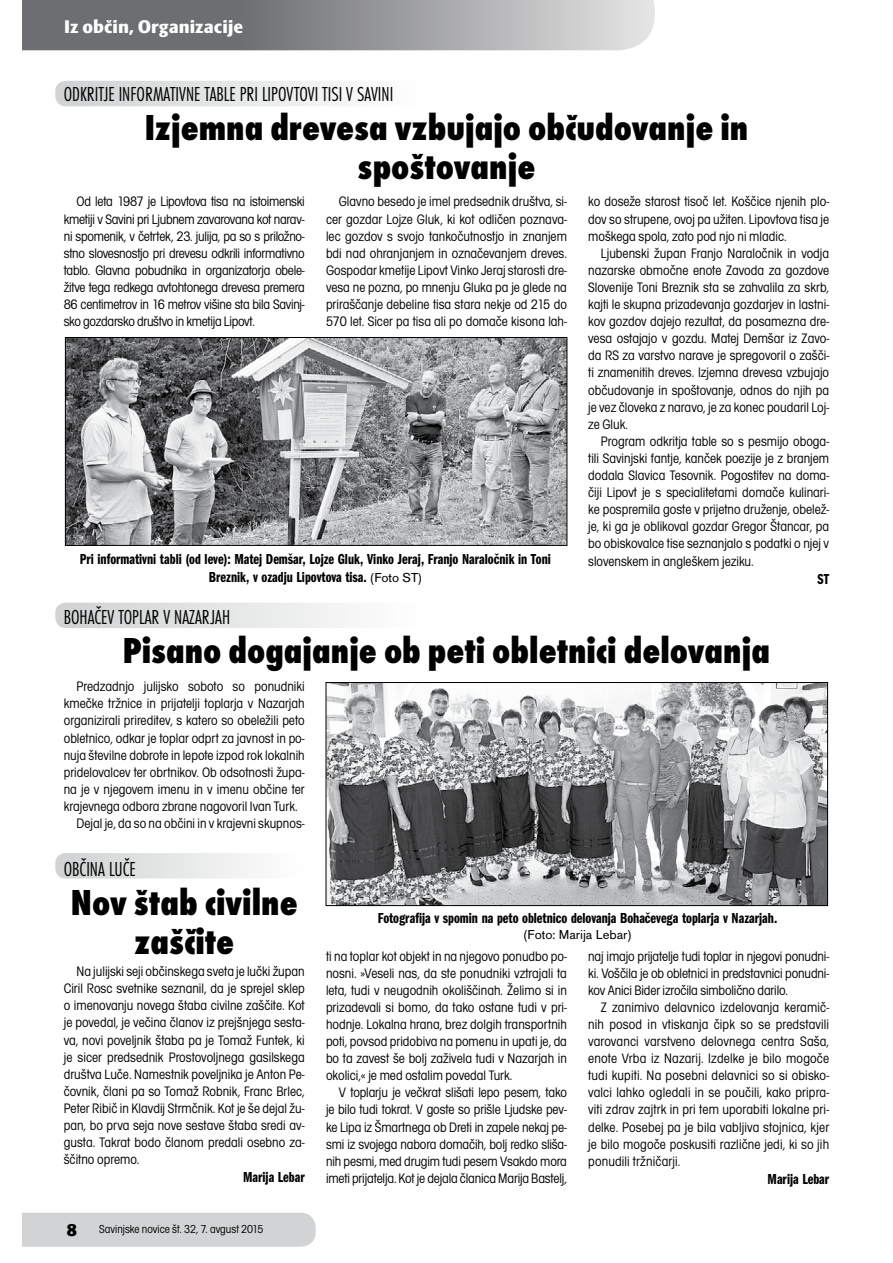
<style>
.page{position:relative;width:893px;height:1263px;background:#fff}
.page>*{position:absolute;margin:0;border:0;box-sizing:border-box;transform-origin:0 0}
.t1{font:37.5px/39px "Futura TEE Extr Bold Cond";color:#000;text-align:center}
.t2{font:21px "Futura TEE Ligh Cond";color:#000}
.t3{font:18px "Skoda Sans Black CE";color:#fff}
.t4{font:15px/18px "Franklin Got Itc TEE Demi Comp";color:#000;text-align:center}
.t5{font:condensed 14.25px/17.1px "Avant Gar Got Itc TEE";color:#000;text-align:justify}
.t6{font:13.5px "Accius TEE";color:#000}
.t7{font:condensed 12px "Avant Gar Got Itc TEE";color:#000}
.s1{font-family:"Accius TEE";font-size:13.5px}
.s2{font-family:"Skoda Sans";font-weight:900;font-stretch:normal;font-size:18px}
</style>
<div class="page">
<svg style="left:22px;top:0;width:633px;height:50px;background:#949597"></svg>
<div style="left:22px;top:1213px;width:294px;height:34px;background:#d1d3d4"></div>
<div style="left:55px;top:81px;width:370px;height:25px;background:linear-gradient(to right,#cfd1d2,#fff);border-radius:10px"></div>
<div style="left:55px;top:603px;width:370px;height:25px;background:linear-gradient(to right,#cfd1d2,#fff);border-radius:10px"></div>
<div style="left:55px;top:853px;width:250px;height:25px;background:linear-gradient(to right,#cfd1d2,#fff);border-radius:10px"></div>
<img style="left:67px;top:339px;width:498px;height:205px">
<div style="left:65px;top:337px;width:502px;height:209px;border:1px solid #000"></div>
<img style="left:328px;top:684px;width:498px;height:220px">
<div style="left:326px;top:682px;width:502px;height:224px;border:1px solid #000"></div>
<p class="t3" style="left:64px;top:16px;width:180px">Iz občin, Organizacije</p>
<h2 class="t2" style="left:64px;top:82px;width:331px">ODKRITJE INFORMATIVNE TABLE PRI LIPOVTOVI TISI V SAVINI</h2>
<h1 class="t1" style="left:145px;top:108px;width:605px">Izjemna drevesa vzbujajo občudovanje in spoštovanje</h1>
<p class="t5" style="left:64px;top:193px;width:242px;text-indent:13px">Od leta 1987 je Lipovtova tisa na istoimenski kmetiji v Savini pri Ljubnem zavarovana kot narav&shy;ni spomenik, v četrtek, 23. julija, pa so s priložno&shy;stno slovesnostjo pri drevesu odkrili informativno tablo. Glavna pobudnika in organizatorja obele&shy;žitve tega redkega avtohtonega drevesa premera 86 centimetrov in 16 metrov višine sta bila Savinj&shy;sko gozdarsko društvo in kmetija Lipovt.</p>
<p class="t5" style="left:326px;top:193px;width:242px;text-indent:13px">Glavno besedo je imel predsednik društva, si&shy;cer gozdar Lojze Gluk, ki kot odličen poznava&shy;lec gozdov s svojo tankočutnostjo in znanjem bdi nad ohranjanjem in označevanjem dreves.<br>Gospodar kmetije Lipovt Vinko Jeraj starosti dre&shy;vesa ne pozna, po mnenju Gluka pa je glede na priraščanje debeline tisa stara nekje od 215 do 570 let. Sicer pa tisa ali po domače kisona lah-</p>
<p class="t5" style="left:588px;top:193px;width:242px">ko doseže starost tisoč let. Koščice njenih plo&shy;dov so strupene, ovoj pa užiten. Lipovtova tisa je moškega spola, zato pod njo ni mladic.</p>
<p class="t5" style="left:588px;top:245px;width:242px;text-indent:13px">Ljubenski župan Franjo Naraločnik in vodja nazarske območne enote Zavoda za gozdove Slovenije Toni Breznik sta se zahvalila za skrb, kajti le skupna prizadevanja gozdarjev in lastni&shy;kov gozdov dajejo rezultat, da posamezna dre&shy;vesa ostajajo v gozdu. Matej Demšar iz Zavo&shy;da RS za varstvo narave je spregovoril o zašči&shy;ti znamenitih dreves. Izjemna drevesa vzbujajo občudovanje in spoštovanje, odnos do njih pa je vez človeka z naravo, je za konec poudaril Loj&shy;ze Gluk.</p>
<p class="t5" style="left:588px;top:433px;width:242px;text-indent:13px">Program odkritja table so s pesmijo oboga&shy;tili Savinjski fantje, kanček poezije je z branjem dodala Slavica Tesovnik. Pogostitev na doma&shy;čiji Lipovt je s specialitetami domače kulinari&shy;ke pospremila goste v prijetno druženje, obelež&shy;je, ki ga je oblikoval gozdar Gregor Štancar, pa bo obiskovalce tise seznanjalo s podatki o njej v slovenskem in angleškem jeziku.</p>
<p class="t4" style="left:817px;top:570px;width:13px">ST</p>
<p class="t4" style="left:80px;top:550px;width:472px">Pri informativni tabli (od leve): Matej Demšar, Lojze Gluk, Vinko Jeraj, Franjo Naraločnik in Toni<br>Breznik, v ozadju Lipovtova tisa. <span class="s1">(Foto ST)</span></p>
<h2 class="t2" style="left:64px;top:605px;width:168px">BOHAČEV TOPLAR V NAZARJAH</h2>
<h1 class="t1" style="left:123px;top:631px;width:649px">Pisano dogajanje ob peti obletnici delovanja</h1>
<p class="t5" style="left:77px;top:678px;width:230px">Predzadnjo julijsko soboto so ponudniki</p>
<p class="t5" style="left:64px;top:695px;width:242px">kmečke tržnice in prijatelji toplarja v Nazarjah</p>
<p class="t5" style="left:64px;top:712px;width:242px">organizirali prireditev, s katero so obeležili peto</p>
<p class="t5" style="left:64px;top:729px;width:242px">obletnico, odkar je toplar odprt za javnost in po-</p>
<p class="t5" style="left:64px;top:746px;width:242px">nuja številne dobrote in lepote izpod rok lokalnih</p>
<p class="t5" style="left:64px;top:764px;width:242px">pridelovalcev ter obrtnikov. Ob odsotnosti župa-</p>
<p class="t5" style="left:64px;top:781px;width:242px">na je v njegovem imenu in v imenu občine ter</p>
<p class="t5" style="left:64px;top:798px;width:236px">krajevnega odbora zbrane nagovoril Ivan Turk.</p>
<p class="t5" style="left:77px;top:815px;width:230px">Dejal je, da so na občini in v krajevni skupnos-</p>
<h2 class="t2" style="left:64px;top:856px;width:74px">OBČINA LUČE</h2>
<h1 class="t1" style="left:71px;top:883px;width:228px">Nov štab civilne zaščite</h1>
<p class="t5" style="left:64px;top:963px;width:242px;text-indent:13px">Na julijski seji občinskega sveta je lučki župan Ciril Rosc svetnike seznanil, da je sprejel sklep o imenovanju novega štaba civilne zaščite. Kot je povedal, je večina članov iz prejšnjega sesta&shy;va, novi poveljnik štaba pa je Tomaž Funtek, ki je sicer predsednik Prostovoljnega gasilskega društva Luče. Namestnik poveljnika je Anton Pe&shy;čovnik, člani pa so Tomaž Robnik, Franc Brlec, Peter Ribič in Klavdij Strmčnik. Kot je še dejal žu&shy;pan, bo prva seja nove sestave štaba sredi av&shy;gusta. Takrat bodo članom predali osebno za&shy;ščitno opremo.</p>
<p class="t4" style="left:243px;top:1168px;width:63px">Marija Lebar</p>
<p class="t7" style="left:67px;top:1222px;width:198px"><span class="s2">8</span> Savinjske novice št. 32, 7. avgust 2015</p>
<p class="t4" style="left:378px;top:909px;width:401px">Fotografija v spomin na peto obletnico delovanja Bohačevega toplarja v Nazarjah.</p>
<p class="t6" style="left:524px;top:927px;width:109px">(Foto: Marija Lebar)</p>
<p class="t5" style="left:326px;top:947px;width:242px">ti na toplar kot objekt in na njegovo ponudbo po&shy;nosni. »Veseli nas, da ste ponudniki vztrajali ta leta, tudi v neugodnih okoliščinah. Želimo si in prizadevali si bomo, da tako ostane tudi v pri&shy;hodnje. Lokalna hrana, brez dolgih transportnih poti, povsod pridobiva na pomenu in upati je, da bo ta zavest še bolj zaživela tudi v Nazarjah in okolici,« je med ostalim povedal Turk.</p>
<p class="t5" style="left:326px;top:1084px;width:242px;text-indent:13px">V toplarju je večkrat slišati lepo pesem, tako je bilo tudi tokrat. V goste so prišle Ljudske pev&shy;ke Lipa iz Šmartnega ob Dreti in zapele nekaj pe&shy;smi iz svojega nabora domačih, bolj redko sliša&shy;nih pesmi, med drugim tudi pesem Vsakdo mora imeti prijatelja. Kot je dejala članica Marija Bastelj,</p>
<p class="t5" style="left:588px;top:947px;width:242px">naj imajo prijatelje tudi toplar in njegovi ponudni&shy;ki. Voščila je ob obletnici in predstavnici ponudni&shy;kov Anici Bider izročila simbolično darilo.</p>
<p class="t5" style="left:588px;top:999px;width:242px;text-indent:13px">Z zanimivo delavnico izdelovanja keramič&shy;nih posod in vtiskanja čipk so se predstavili varovanci varstveno delovnega centra Saša, enote Vrba iz Nazarij. Izdelke je bilo mogoče tudi kupiti. Na posebni delavnici so si obisko&shy;valci lahko ogledali in se poučili, kako pripra&shy;viti zdrav zajtrk in pri tem uporabiti lokalne pri&shy;delke. Posebej pa je bila vabljiva stojnica, kjer je bilo mogoče poskusiti različne jedi, ki so jih ponudili tržničarji.</p>
<p class="t4" style="left:767px;top:1170px;width:63px">Marija Lebar</p>
</div>
